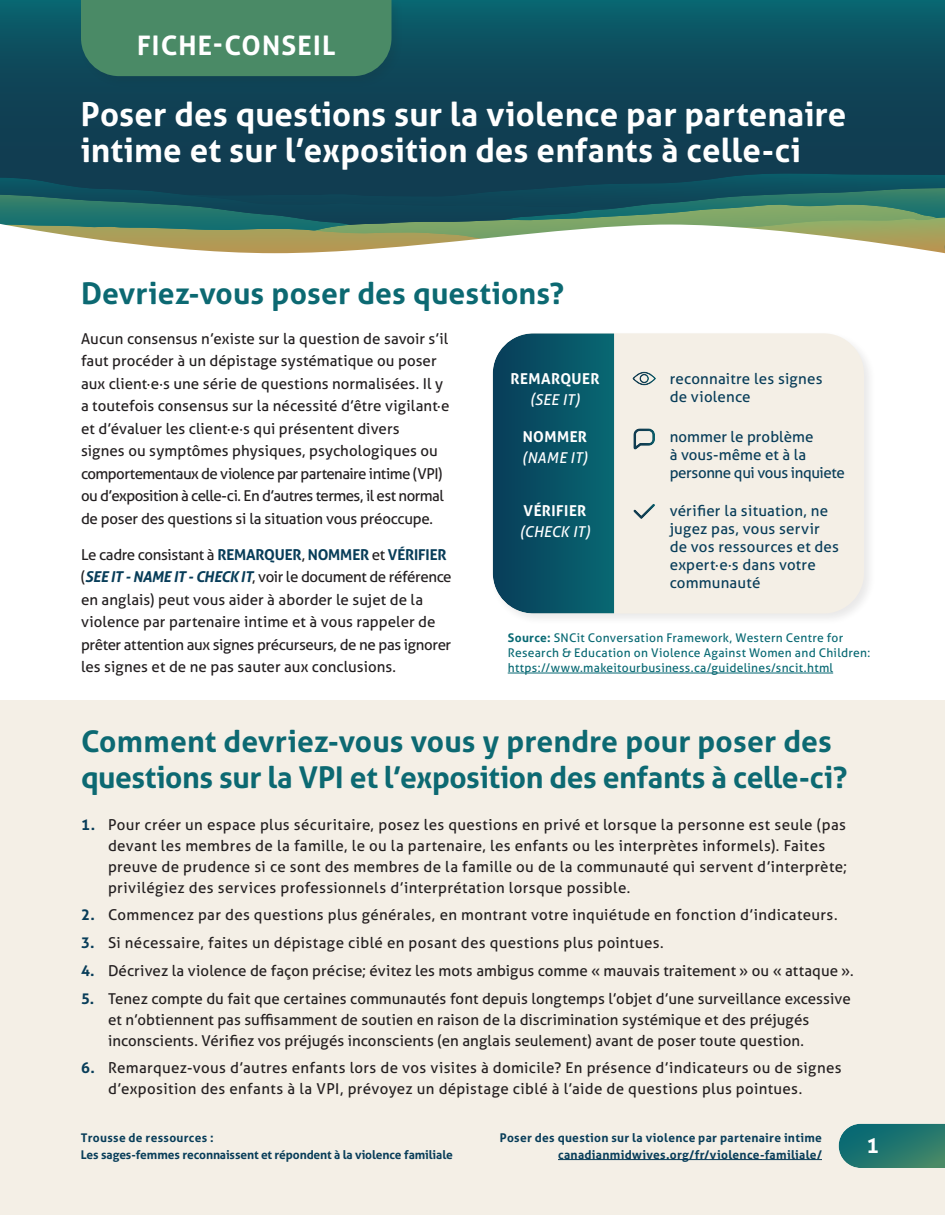
<style>
.page{position:relative;width:945px;height:1215px;background:#fff}
.page>*{position:absolute;margin:0;border:0;box-sizing:border-box;transform-origin:0 0}
.t1{font:700 33px/36px "Aller";letter-spacing:.005em;color:#fff}
.t2{font:700 30px/36px "Aller";color:#0c6972}
.t3{font:700 27px "Aller";letter-spacing:.045em;color:#fff}
.t4{font:700 21px "Aller";color:#fff}
.t5{font:15px/22.5px "Aller";letter-spacing:.01em;color:#231f20}
.t6{font:15px/18px "Aller";letter-spacing:.015em;color:#083d59}
.t7{font:15px/18px "Aller";letter-spacing:-.005em;color:#083d59}
.t8{font:italic 15px "Aller";letter-spacing:.015em;color:#fff}
.t9{font:700 15px "Aller";letter-spacing:.025em;color:#fff}
.t10{font:12px/15px "Aller";letter-spacing:.025em;color:#086973}
.t11{font:700 12px/16.5px "Aller";letter-spacing:.025em;color:#083d59;text-align:right}
.t12{font:700 12px/16.5px "Aller";letter-spacing:-.01em;color:#083d59}
.s1{font-weight:700;color:#083d59}
.s2{font-weight:700;font-style:italic;color:#083d59}
.s3{font-weight:700}
</style>
<div class="page">
<svg style="left:0;top:0;width:945px;height:173px;background:#0e4658"></svg>
<svg style="left:0;top:173px;width:945px;height:15px;background:#0e4859"></svg>
<svg style="left:0;top:178px;width:654px;height:10px;background:#103f53"></svg>
<svg style="left:0;top:188px;width:945px;height:66px"></svg>
<div style="left:0;top:700px;width:945px;height:515px;background:#f4efe6"></div>
<hr style="left:508px;top:673px;width:325px;height:1px;background:#086973">
<div style="left:490px;top:330px;width:386px;height:296px;background:#231f20;opacity:.1"></div>
<div style="left:493px;top:333px;width:371px;height:280px;background:#f4efe6;border-radius:41px"></div>
<svg style="left:493px;top:333px;width:121px;height:281px;background:#0e5669"></svg>
<svg style="left:633px;top:504px;width:22px;height:15px"></svg>
<svg style="left:632px;top:372px;width:24px;height:13px"></svg>
<svg style="left:633px;top:428px;width:22px;height:22px"></svg>
<div style="left:78px;top:0;width:325px;height:88px;background:#231f20;opacity:.1"></div>
<div style="left:81px;top:0;width:311px;height:76px;background:#4a8a66"></div>
<hr style="left:558px;top:1159px;width:264px;height:1px;background:#083d59">
<svg style="left:839px;top:1124px;width:106px;height:44px;background:#2b7b73"></svg>
<h3 class="t3" style="left:137px;top:28px;width:200px">FICHE-CONSEIL</h3>
<h1 class="t1" style="left:81px;top:98px;width:767px">Poser des questions sur la violence par partenaire intime et sur l’exposition des enfants à celle-ci</h1>
<h2 class="t2" style="left:81px;top:276px;width:484px">Devriez-vous poser des questions?</h2>
<p class="t5" style="left:81px;top:328px;width:370px">Aucun consensus n’existe sur la question de savoir s’il faut procéder à un dépistage systématique ou poser aux client·e·s une série de questions normalisées. Il y a toutefois consensus sur la nécessité d’être vigilant·e et d’évaluer les client·e·s qui présentent divers<br>signes ou symptômes physiques, psychologiques ou comportementaux de violence par partenaire intime (VPI) ou d’exposition à celle-ci. En d’autres termes, il est normal de poser des questions si la situation vous préoccupe.</p>
<p class="t5" style="left:81px;top:544px;width:372px">Le cadre consistant à <span class="s1">REMARQUER</span>, <span class="s1">NOMMER</span> et <span class="s1">VÉRIFIER </span>(<span class="s2">SEE IT - NAME IT - CHECK IT</span>, voir le document de référence en anglais) peut vous aider à aborder le sujet de la violence par partenaire intime et à vous rappeler de prêter attention aux signes précurseurs, de ne pas ignorer les signes et de ne pas sauter aux conclusions.</p>
<p class="t9" style="left:510px;top:370px;width:91px">REMARQUER</p>
<p class="t8" style="left:530px;top:390px;width:52px">(SEE IT)</p>
<p class="t9" style="left:523px;top:429px;width:66px">NOMMER</p>
<p class="t8" style="left:522px;top:452px;width:67px">(NAME IT)</p>
<p class="t9" style="left:524px;top:503px;width:64px">VÉRIFIER</p>
<p class="t8" style="left:520px;top:525px;width:72px">(CHECK IT)</p>
<p class="t6" style="left:670px;top:370px;width:154px">reconnaitre les signes de violence</p>
<p class="t7" style="left:670px;top:429px;width:177px">nommer le problème<br>à vous-même et à la personne qui vous inquiete</p>
<p class="t6" style="left:670px;top:502px;width:171px">vérifier la situation, ne jugez pas, vous servir de vos ressources et des expert·e·s dans votre communauté</p>
<p class="t10" style="left:508px;top:631px;width:364px"><span class="s3">Source:</span> SNCit Conversation Framework, Western Centre for<br>Research &amp; Education on Violence Against Women and Children: https://www.makeitourbusiness.ca/guidelines/sncit.html</p>
<h2 class="t2" style="left:81px;top:725px;width:768px">Comment devriez-vous vous y prendre pour poser des questions sur la VPI et l’exposition des enfants à celle-ci?</h2>
<p class="t5" style="left:108px;top:814px;width:741px;line-height:21px;text-indent:-27px"><span class="s1">1.</span> Pour créer un espace plus sécuritaire, posez les questions en privé et lorsque la personne est seule (pas devant les membres de la famille, le ou la partenaire, les enfants ou les interprètes informels). Faites preuve de prudence si ce sont des membres de la famille ou de la communauté qui servent d’interprète; privilégiez des services professionnels d’interprétation lorsque possible.</p>
<p class="t5" style="left:81px;top:904px;width:758px"><span class="s1">2.</span> Commencez par des questions plus générales, en montrant votre inquiétude en fonction d’indicateurs.</p>
<p class="t5" style="left:81px;top:932px;width:584px"><span class="s1">3.</span> Si nécessaire, faites un dépistage ciblé en posant des questions plus pointues.</p>
<p class="t5" style="left:81px;top:959px;width:774px"><span class="s1">4.</span> Décrivez la violence de façon précise; évitez les mots ambigus comme « mauvais traitement » ou « attaque ».</p>
<p class="t5" style="left:108px;top:988px;width:744px;line-height:21px;text-indent:-27px"><span class="s1">5.</span> Tenez compte du fait que certaines communautés font depuis longtemps l’objet d’une surveillance excessive et n’obtiennent pas suffisamment de soutien en raison de la discrimination systémique et des préjugés inconscients. Vérifiez vos préjugés inconscients (en anglais seulement) avant de poser toute question.</p>
<p class="t5" style="left:108px;top:1058px;width:735px;line-height:21px;text-indent:-27px"><span class="s1">6.</span> Remarquez-vous d’autres enfants lors de vos visites à domicile? En présence d’indicateurs ou de signes d’exposition des enfants à la VPI, prévoyez un dépistage ciblé à l’aide de questions plus pointues.</p>
<p class="t12" style="left:81px;top:1130px;width:374px">Trousse de ressources :<br>Les sages-femmes reconnaissent et répondent à la violence familiale</p>
<p class="t11" style="left:500px;top:1130px;width:324px">Poser des question sur la violence par partenaire intime canadianmidwives.org/fr/violence-familiale/</p>
<h3 class="t4" style="left:866px;top:1135px;width:14px">1</h3>
</div>
